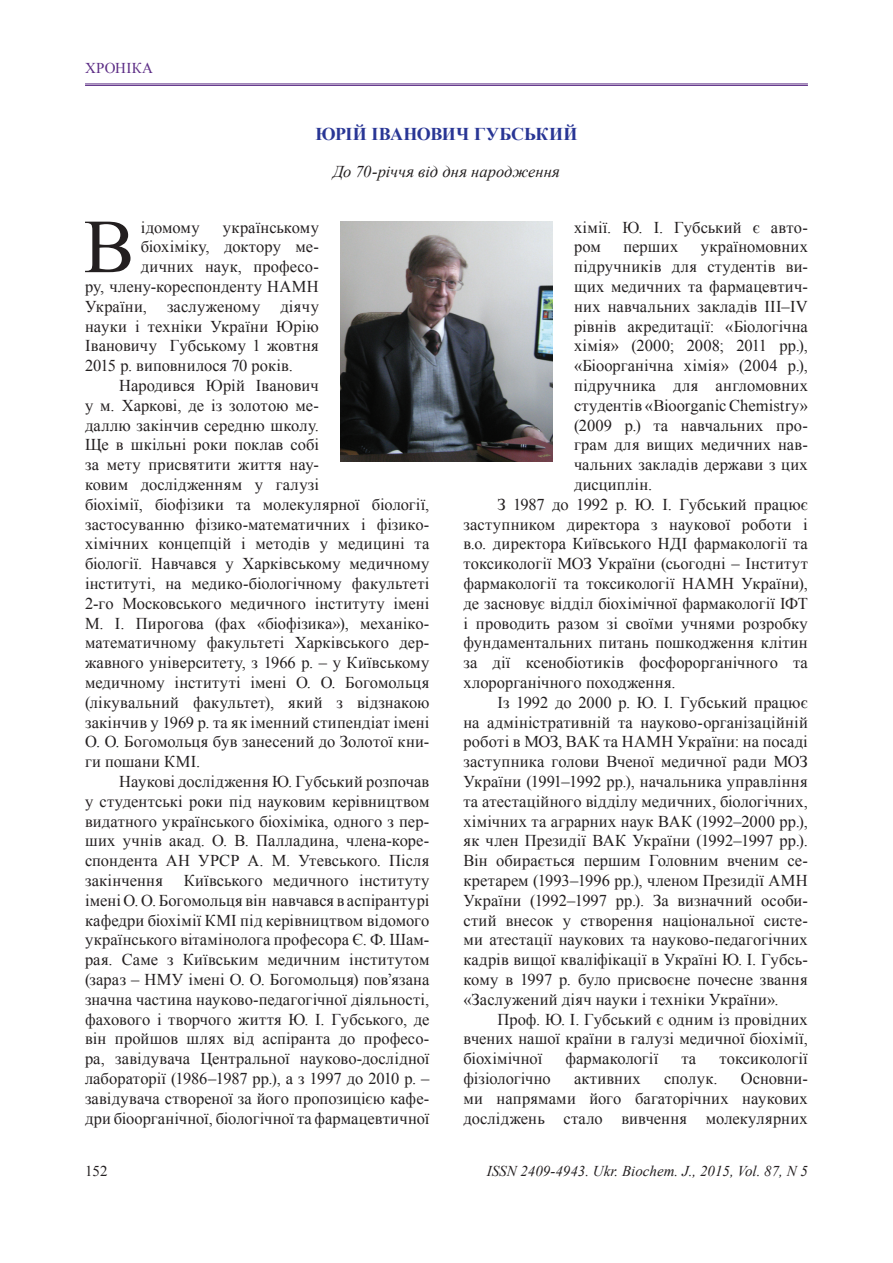
<style>
.page{position:relative;width:893px;height:1263px;background:#fff}
.page>*{position:absolute;margin:0;border:0;box-sizing:border-box;transform-origin:0 0}
.t1{font:76.35px "Times New Roman";color:#231f20}
.t2{font:700 18px "Times New Roman";letter-spacing:-.005em;color:#293695}
.t3{font:16.5px/19.8px "Times New Roman";letter-spacing:.005em;color:#231f20;text-align:justify}
.t4{font:italic 16.5px "Times New Roman";letter-spacing:.005em;color:#231f20}
.t5{font:italic 15px "Times New Roman";color:#231f20}
.t6{font:15px "Times New Roman";color:#5d2e86}
.t7{font:15px "Times New Roman";color:#231f20}
</style>
<div class="page">
<hr style="left:85px;top:84px;width:723px;height:1px;background:#5d2e86">
<hr style="left:85px;top:85px;width:723px;height:1px;background:#5d2e86">
<img style="left:340px;top:221px;width:213px;height:241px">
<p class="t6" style="left:85px;top:58px;width:11px">хроніка</p>
<p class="t2" style="left:315px;top:121px;width:264px">Юрій Іванович Губський</p>
<p class="t4" style="left:333px;top:160px;width:228px">До 70-річчя від дня народження</p>
<h1 class="t1" style="left:84px;top:195px;width:52px">В</h1>
<p class="t3" style="left:141px;top:217px;width:60px">ідомому</p>
<p class="t3" style="left:223px;top:217px;width:98px">українському</p>
<p class="t3" style="left:141px;top:237px;width:180px">біохіміку, доктору ме-</p>
<p class="t3" style="left:141px;top:256px;width:180px">дичних наук, професо-</p>
<p class="t3" style="left:85px;top:276px;width:235px">ру, члену-кореспонденту НАМН</p>
<p class="t3" style="left:85px;top:296px;width:235px">України, заслуженому діячу</p>
<p class="t3" style="left:85px;top:316px;width:235px">науки і техніки України Юрію</p>
<p class="t3" style="left:85px;top:336px;width:235px">Івановичу Губському 1 жовтня</p>
<p class="t3" style="left:85px;top:355px;width:209px">2015 р. виповнилося 70 років.</p>
<p class="t3" style="left:119px;top:375px;width:201px">Народився Юрій Іванович</p>
<p class="t3" style="left:85px;top:395px;width:235px">у м. Харкові, де із золотою ме-</p>
<p class="t3" style="left:85px;top:415px;width:235px">даллю закінчив середню школу.</p>
<p class="t3" style="left:85px;top:435px;width:235px">Ще в шкільні роки поклав собі</p>
<p class="t3" style="left:85px;top:454px;width:234px">за мету присвятити життя нау-</p>
<p class="t3" style="left:85px;top:474px;width:235px">ковим дослідженням у галузі</p>
<p class="t3" style="left:85px;top:494px;width:346px">біохімії, біофізики та молекулярної біології,</p>
<p class="t3" style="left:85px;top:514px;width:346px">застосуванню фізико-математичних і фізико-</p>
<p class="t3" style="left:85px;top:534px;width:346px">хімічних концепцій і методів у медицині та</p>
<p class="t3" style="left:85px;top:553px;width:346px">біології. Навчався у Харківському медичному</p>
<p class="t3" style="left:85px;top:573px;width:346px">інституті, на медико-біологічному факультеті</p>
<p class="t3" style="left:85px;top:593px;width:346px">2-го Московського медичного інституту імені</p>
<p class="t3" style="left:85px;top:613px;width:346px">М. І. Пирогова (фах «біофізика»), механіко-</p>
<p class="t3" style="left:85px;top:633px;width:346px">математичному факультеті Харківського дер-</p>
<p class="t3" style="left:85px;top:652px;width:346px">жавного університету, з 1966 р. – у Київському</p>
<p class="t3" style="left:85px;top:672px;width:346px">медичному інституті імені О. О. Богомольця</p>
<p class="t3" style="left:85px;top:692px;width:346px">(лікувальний факультет), який з відзнакою</p>
<p class="t3" style="left:85px;top:712px;width:346px">закінчив у 1969 р. та як іменний стипендіат імені</p>
<p class="t3" style="left:85px;top:732px;width:346px">О. О. Богомольця був занесений до Золотої кни-</p>
<p class="t3" style="left:85px;top:751px;width:117px">ги пошани КМІ.</p>
<p class="t3" style="left:119px;top:771px;width:312px">Наукові дослідження Ю. Губський розпочав</p>
<p class="t3" style="left:85px;top:791px;width:346px">у студентські роки під науковим керівництвом</p>
<p class="t3" style="left:85px;top:811px;width:346px">видатного українського біохіміка, одного з пер-</p>
<p class="t3" style="left:85px;top:831px;width:346px">ших учнів акад. О. В. Палладина, члена-коре-</p>
<p class="t3" style="left:85px;top:850px;width:346px">спондента АН УРСР А. М. Утевського. Після</p>
<p class="t3" style="left:85px;top:870px;width:80px">закінчення</p>
<p class="t3" style="left:85px;top:870px;width:346px;text-indent:99px">Київського медичного інституту імені О. О. Богомольця він навчався в аспірантурі кафедри біохімії КМІ під керівництвом відомого українського вітамінолога професора Є. Ф. Шам&shy;рая. Саме з Київським медичним інститутом (зараз – НМУ імені О. О. Богомольця) пов’язана значна частина науково-педагогічної діяльності, фахового і творчого життя Ю. І. Губського, де він пройшов шлях від аспіранта до професо&shy;ра, завідувача Центральної науково-дослідної лабораторії (1986–1987 рр.), а з 1997 до 2010 р. – завідувача створеної за його пропозицією кафе&shy;дри біоорганічної, біологічної та фармацевтичної</p>
<p class="t3" style="left:574px;top:217px;width:235px">хімії. Ю. І. Губський є авто&shy;ром</p>
<p class="t3" style="left:623px;top:237px;width:56px">перших</p>
<p class="t3" style="left:701px;top:237px;width:109px">україномовних</p>
<p class="t3" style="left:574px;top:256px;width:235px">підручників для студентів ви-</p>
<p class="t3" style="left:574px;top:276px;width:235px">щих медичних та фармацевтич-</p>
<p class="t3" style="left:574px;top:296px;width:235px">них навчальних закладів ІІІ–IV</p>
<p class="t3" style="left:574px;top:316px;width:235px">рівнів акредитації: «Біологічна</p>
<p class="t3" style="left:574px;top:336px;width:235px">хімія» (2000; 2008; 2011 рр.),</p>
<p class="t3" style="left:574px;top:355px;width:235px">«Біоорганічна хімія» (2004 р.),</p>
<p class="t3" style="left:574px;top:375px;width:235px">підручника для англомовних</p>
<p class="t3" style="left:574px;top:395px;width:235px">студентів «Bioorganic Chemistry»</p>
<p class="t3" style="left:574px;top:415px;width:235px">(2009 р.) та навчальних про-</p>
<p class="t3" style="left:574px;top:435px;width:234px">грам для вищих медичних нав-</p>
<p class="t3" style="left:574px;top:454px;width:235px">чальних закладів держави з цих</p>
<p class="t3" style="left:574px;top:474px;width:80px">дисциплін.</p>
<p class="t3" style="left:497px;top:494px;width:312px">З 1987 до 1992 р. Ю. І. Губський працює</p>
<p class="t3" style="left:463px;top:514px;width:346px">заступником директора з наукової роботи і</p>
<p class="t3" style="left:463px;top:534px;width:346px">в.о. директора Київського НДІ фармакології та</p>
<p class="t3" style="left:463px;top:553px;width:346px">токсикології МОЗ України (сьогодні – Інститут</p>
<p class="t3" style="left:463px;top:573px;width:346px">фармакології та токсикології НАМН України),</p>
<p class="t3" style="left:463px;top:593px;width:346px">де засновує відділ біохімічної фармакології ІФТ</p>
<p class="t3" style="left:463px;top:613px;width:346px">і проводить разом зі своїми учнями розробку</p>
<p class="t3" style="left:463px;top:633px;width:346px">фундаментальних питань пошкодження клітин</p>
<p class="t3" style="left:463px;top:652px;width:346px">за дії ксенобіотиків фосфорорганічного та</p>
<p class="t3" style="left:463px;top:672px;width:214px">хлорорганічного походження.</p>
<p class="t3" style="left:497px;top:692px;width:312px">Із 1992 до 2000 р. Ю. І. Губський працює</p>
<p class="t3" style="left:463px;top:712px;width:346px">на адміністративній та науково-організаційній</p>
<p class="t3" style="left:463px;top:732px;width:346px">роботі в МОЗ, ВАК та НАМН України: на посаді</p>
<p class="t3" style="left:463px;top:751px;width:346px">заступника голови Вченої медичної ради МОЗ</p>
<p class="t3" style="left:463px;top:771px;width:346px">України (1991–1992 рр.), начальника управління</p>
<p class="t3" style="left:463px;top:791px;width:346px">та атестаційного відділу медичних, біологічних,</p>
<p class="t3" style="left:463px;top:811px;width:346px">хімічних та аграрних наук ВАК (1992–2000 рр.),</p>
<p class="t3" style="left:463px;top:831px;width:346px">як член Президії ВАК України (1992–1997 рр.).</p>
<p class="t3" style="left:463px;top:850px;width:346px">Він обирається першим Головним вченим се-</p>
<p class="t3" style="left:463px;top:870px;width:346px">кретарем (1993–1996 рр.), членом Президії АМН</p>
<p class="t3" style="left:463px;top:890px;width:346px">України (1992–1997 рр.). За визначний особи-</p>
<p class="t3" style="left:463px;top:910px;width:346px">стий внесок у створення національної систе-</p>
<p class="t3" style="left:463px;top:930px;width:346px">ми атестації наукових та науково-педагогічних</p>
<p class="t3" style="left:463px;top:949px;width:346px">кадрів вищої кваліфікації в Україні Ю. І. Губсь-</p>
<p class="t3" style="left:463px;top:969px;width:346px">кому в 1997 р. було присвоєне почесне звання</p>
<p class="t3" style="left:463px;top:989px;width:317px">«Заслужений діяч науки і техніки України».</p>
<p class="t3" style="left:497px;top:1009px;width:312px">Проф. Ю. І. Губський є одним із провідних</p>
<p class="t3" style="left:463px;top:1029px;width:346px">вчених нашої країни в галузі медичної біохімії,</p>
<p class="t3" style="left:463px;top:1048px;width:80px">біохімічної</p>
<p class="t3" style="left:565px;top:1048px;width:94px">фармакології</p>
<p class="t3" style="left:682px;top:1048px;width:16px">та</p>
<p class="t3" style="left:720px;top:1048px;width:90px">токсикології</p>
<p class="t3" style="left:463px;top:1068px;width:89px">фізіологічно</p>
<p class="t3" style="left:574px;top:1068px;width:68px">активних</p>
<p class="t3" style="left:664px;top:1068px;width:55px">сполук.</p>
<p class="t3" style="left:463px;top:1068px;width:346px;text-indent:277px">Основни&shy;ми напрямами його багаторічних наукових досліджень стало вивчення молекулярних</p>
<p class="t7" style="left:85px;top:1160px;width:24px">152</p>
<p class="t5" style="left:487px;top:1160px;width:323px">ISSN 2409-4943. Ukr. Biochem. J., 2015, Vol. 87, N 5</p>
</div>
